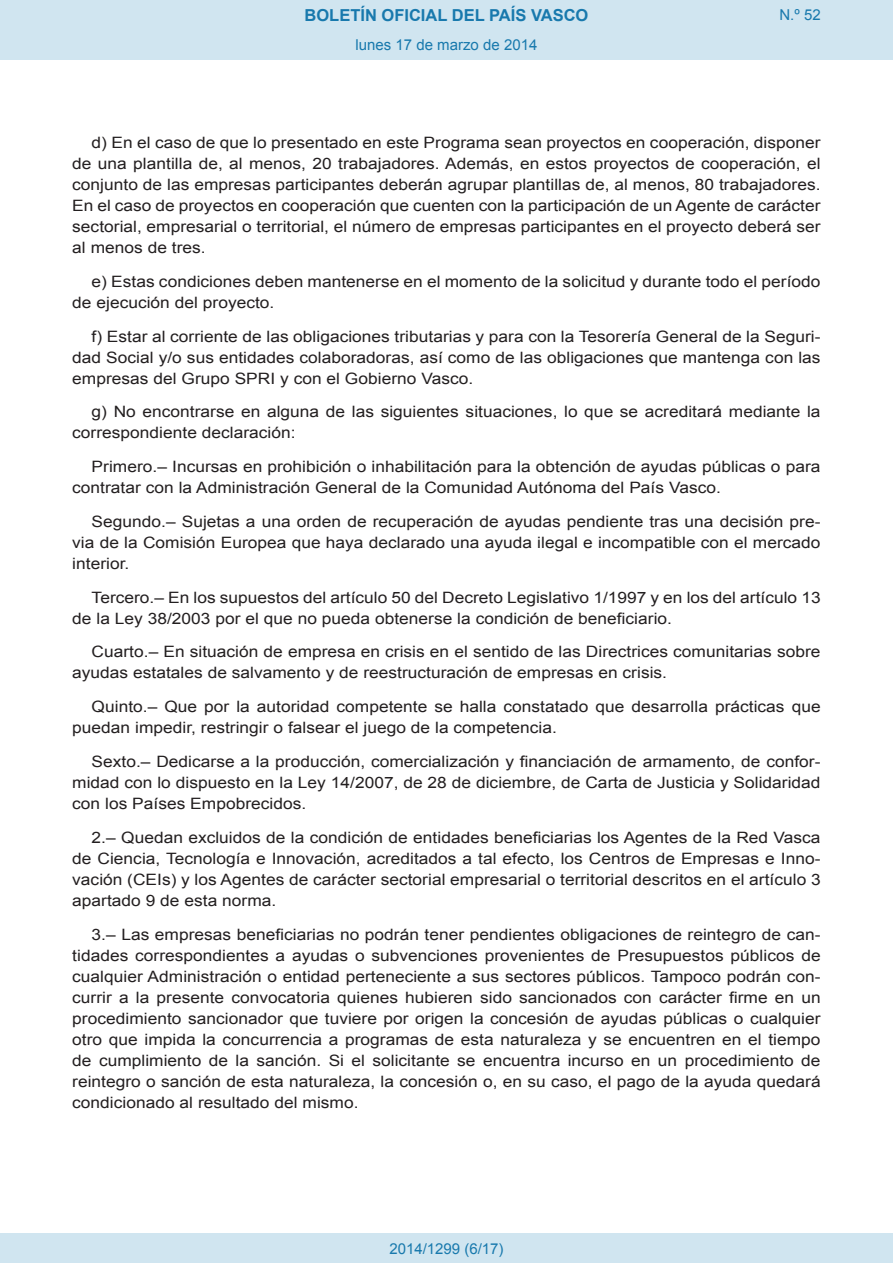
<style>
.page{position:relative;width:893px;height:1263px;background:#fff}
.page>*{position:absolute;margin:0;border:0;box-sizing:border-box;transform-origin:0 0}
.t1{font:700 16.5px "Arial";color:#1879ad}
.BOPVDetalle{font:15.6px/21px "Arial";color:#231f20;text-align:justify;scale:1.11 1}
.Paginacion_Centro{font:15px "Arial";color:#1879ad}
</style>
<div class="page">
<div style="left:0;top:0;width:893px;height:60px;background:#d0e5f0"></div>
<div style="left:0;top:1233px;width:893px;height:30px;background:#d0e5f0"></div>
<p class="t1" style="left:305px;top:4px;width:285px">BOLETÍN OFICIAL DEL PAÍS VASCO</p>
<p class="Paginacion_Centro" style="left:356px;top:35px;width:183px">lunes 17 de marzo de 2014</p>
<p class="Paginacion_Centro" style="left:779px;top:5px;width:43px">N.º 52</p>
<p class="BOPVDetalle" style="left:72px;top:132px;width:676px;text-indent:19px">d) En el caso de que lo presentado en este Programa sean proyectos en cooperación, disponer de una plantilla de, al menos, 20 trabajadores. Además, en estos proyectos de cooperación, el conjunto de las empresas participantes deberán agrupar plantillas de, al menos, 80 trabajadores.<br>En el caso de proyectos en cooperación que cuenten con la participación de un Agente de carácter sectorial, empresarial o territorial, el número de empresas participantes en el proyecto deberá ser al menos de tres.</p>
<p class="BOPVDetalle" style="left:72px;top:271px;width:675px;text-indent:19px">e) Estas condiciones deben mantenerse en el momento de la solicitud y durante todo el período de ejecución del proyecto.</p>
<p class="BOPVDetalle" style="left:72px;top:326px;width:676px;text-indent:19px">f) Estar al corriente de las obligaciones tributarias y para con la Tesorería General de la Seguri&shy;dad Social y/o sus entidades colaboradoras, así como de las obligaciones que mantenga con las empresas del Grupo SPRI y con el Gobierno Vasco.</p>
<p class="BOPVDetalle" style="left:72px;top:402px;width:676px;text-indent:19px">g) No encontrarse en alguna de las siguientes situaciones, lo que se acreditará mediante la correspondiente declaración:</p>
<p class="BOPVDetalle" style="left:72px;top:456px;width:676px;text-indent:19px">Primero.– Incursas en prohibición o inhabilitación para la obtención de ayudas públicas o para contratar con la Administración General de la Comunidad Autónoma del País Vasco.</p>
<p class="BOPVDetalle" style="left:72px;top:511px;width:676px;text-indent:19px">Segundo.– Sujetas a una orden de recuperación de ayudas pendiente tras una decisión pre&shy;via de la Comisión Europea que haya declarado una ayuda ilegal e incompatible con el mercado interior.</p>
<p class="BOPVDetalle" style="left:72px;top:587px;width:676px;text-indent:19px">Tercero.– En los supuestos del artículo 50 del Decreto Legislativo 1/1997 y en los del artículo 13 de la Ley 38/2003 por el que no pueda obtenerse la condición de beneficiario.</p>
<p class="BOPVDetalle" style="left:72px;top:642px;width:675px;text-indent:19px">Cuarto.– En situación de empresa en crisis en el sentido de las Directrices comunitarias sobre ayudas estatales de salvamento y de reestructuración de empresas en crisis.</p>
<p class="BOPVDetalle" style="left:72px;top:696px;width:676px;text-indent:19px">Quinto.– Que por la autoridad competente se halla constatado que desarrolla prácticas que puedan impedir, restringir o falsear el juego de la competencia.</p>
<p class="BOPVDetalle" style="left:72px;top:751px;width:676px;text-indent:19px">Sexto.– Dedicarse a la producción, comercialización y financiación de armamento, de confor&shy;midad con lo dispuesto en la Ley 14/2007, de 28 de diciembre, de Carta de Justicia y Solidaridad con los Países Empobrecidos.</p>
<p class="BOPVDetalle" style="left:72px;top:827px;width:676px;text-indent:19px">2.– Quedan excluidos de la condición de entidades beneficiarias los Agentes de la Red Vasca de Ciencia, Tecnología e Innovación, acreditados a tal efecto, los Centros de Empresas e Inno&shy;vación (CEIs) y los Agentes de carácter sectorial empresarial o territorial descritos en el artículo 3 apartado 9 de esta norma.</p>
<p class="BOPVDetalle" style="left:72px;top:924px;width:676px;text-indent:19px">3.– Las empresas beneficiarias no podrán tener pendientes obligaciones de reintegro de can&shy;tidades correspondientes a ayudas o subvenciones provenientes de Presupuestos públicos de cualquier Administración o entidad perteneciente a sus sectores públicos. Tampoco podrán con&shy;currir a la presente convocatoria quienes hubieren sido sancionados con carácter firme en un procedimiento sancionador que tuviere por origen la concesión de ayudas públicas o cualquier otro que impida la concurrencia a programas de esta naturaleza y se encuentren en el tiempo de cumplimiento de la sanción. Si el solicitante se encuentra incurso en un procedimiento de reintegro o sanción de esta naturaleza, la concesión o, en su caso, el pago de la ayuda quedará condicionado al resultado del mismo.</p>
<p class="Paginacion_Centro" style="left:389px;top:1238px;width:116px">2014/1299 (6/17)</p>
</div>
